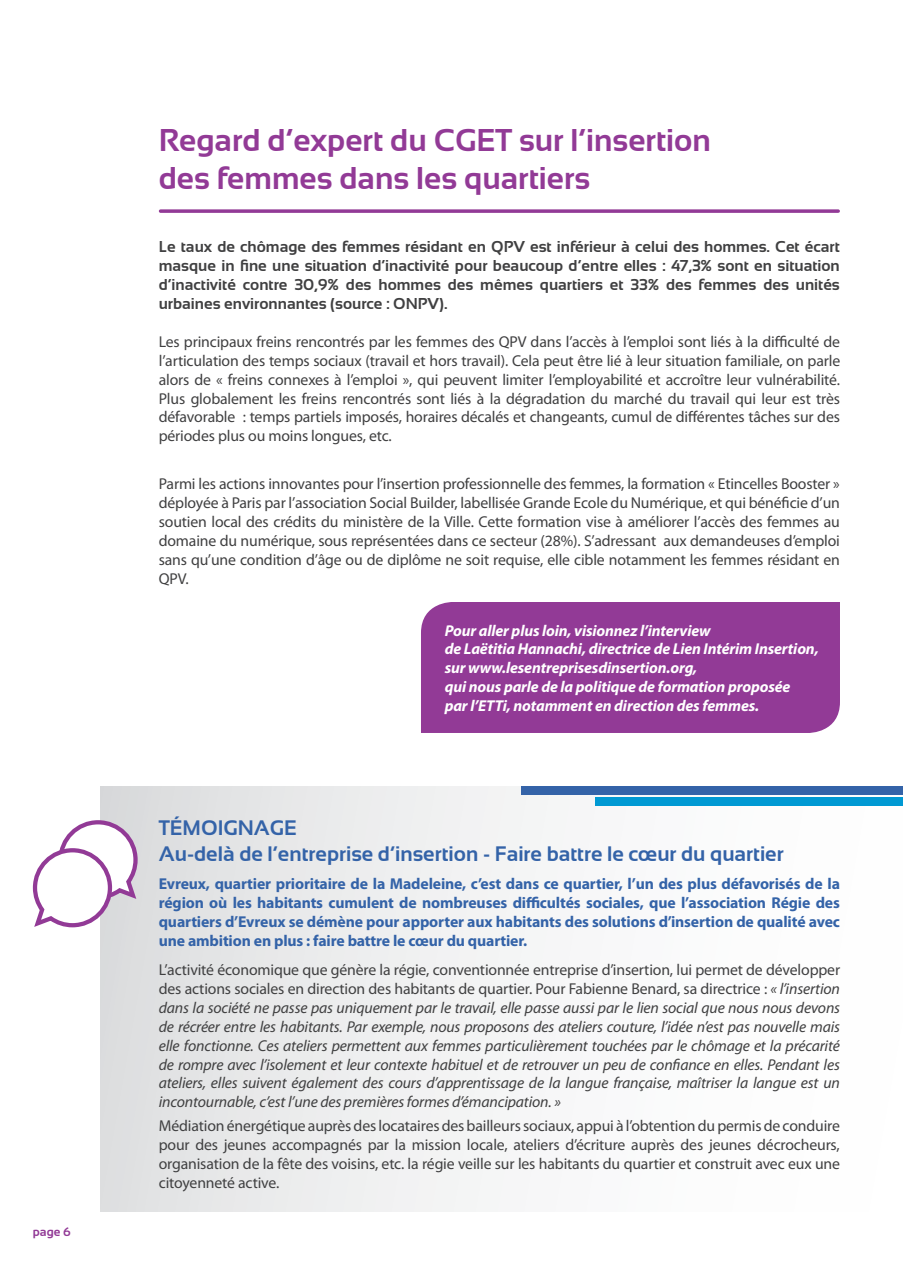
<style>
.page{position:relative;width:903px;height:1275px;background:#fff}
.page>*{position:absolute;margin:0;border:0;box-sizing:border-box;transform-origin:0 0}
.t1{font:700 31.5px/37.8px "Sansation";color:#923a96}
.t2{font:700 21px/25.2px "Sansation";color:#3463a8}
.t3{font:15.75px/18.9px "Myriad Pro";letter-spacing:-.01em;color:#404041;text-align:justify}
.t4{font:italic 15.75px/18.9px "Myriad Pro";letter-spacing:-.01em;color:#404041;text-align:justify}
.t5{font:700 15.75px/18.9px "Myriad Pro";letter-spacing:-.01em;color:#3463a8;text-align:justify}
.t6{font:700 15.75px/18.9px "Sansation";color:#404041;text-align:justify}
.t7{font:italic 700 15.75px/18.9px "Myriad Pro";letter-spacing:-.01em;color:#fff}
.t8{font:700 12.25px "Sansation";color:#923a96}
.s1{font-style:normal}
</style>
<div class="page">
<svg style="left:160px;top:209px;width:678px;height:4px;background:#9f52a2"></svg>
<div style="left:100px;top:786px;width:803px;height:426px;background:linear-gradient(to right,#e0e1e2,#fff)"></div>
<svg style="left:32px;top:818px;width:108px;height:112px"></svg>
<div style="left:596px;top:797px;width:307px;height:9px;background:#0099d3"></div>
<div style="left:521px;top:786px;width:382px;height:9px;background:#3463a8"></div>
<div style="left:421px;top:602px;width:419px;height:131px;background:#923a96"></div>
<p class="t8" style="left:33px;top:1225px;width:39px">page 6</p>
<h1 class="t1" style="left:159px;top:121px;width:554px">Regard d’expert du CGET sur l’insertion des femmes dans les quartiers</h1>
<p class="t6" style="left:159px;top:237px;width:683px">Le taux de chômage des femmes résidant en QPV est inférieur à celui des hommes. Cet écart masque in fine une situation d’inactivité pour beaucoup d’entre elles : 47,3% sont en situation d’inactivité contre 30,9% des hommes des mêmes quartiers et 33% des femmes des unités urbaines environnantes (source : ONPV).</p>
<p class="t3" style="left:159px;top:334px;width:683px">Les principaux freins rencontrés par les femmes des QPV dans l’accès à l’emploi sont liés à la difficulté de l’articulation des temps sociaux (travail et hors travail). Cela peut être lié à leur situation familiale, on parle alors de « freins connexes à l’emploi », qui peuvent limiter l’employabilité et accroître leur vulnérabilité.<br>Plus globalement les freins rencontrés sont liés à la dégradation du marché du travail qui leur est très défavorable : temps partiels imposés, horaires décalés et changeants, cumul de différentes tâches sur des périodes plus ou moins longues, etc.</p>
<p class="t3" style="left:159px;top:476px;width:683px">Parmi les actions innovantes pour l’insertion professionnelle des femmes, la formation « Etincelles Booster » déployée à Paris par l’association Social Builder, labellisée Grande Ecole du Numérique, et qui bénéficie d’un soutien local des crédits du ministère de la Ville. Cette formation vise à améliorer l’accès des femmes au domaine du numérique, sous représentées dans ce secteur (28%). S’adressant aux demandeuses d’emploi sans qu’une condition d’âge ou de diplôme ne soit requise, elle cible notamment les femmes résidant en QPV.</p>
<p class="t7" style="left:445px;top:622px;width:376px">Pour aller plus loin, visionnez l’interview<br>de Laëtitia Hannachi, directrice de Lien Intérim Insertion, sur www.lesentreprisesdinsertion.org,<br>qui nous parle de la politique de formation proposée<br>par l’ETTi, notamment en direction des femmes.</p>
<h2 class="t2" style="left:159px;top:816px;width:626px">TÉMOIGNAGE<br>Au-delà de l’entreprise d’insertion - Faire battre le cœur du quartier</h2>
<p class="t5" style="left:159px;top:876px;width:683px">Evreux, quartier prioritaire de la Madeleine, c’est dans ce quartier, l’un des plus défavorisés de la région où les habitants cumulent de nombreuses difficultés sociales, que l’association Régie des quartiers d’Evreux se démène pour apporter aux habitants des solutions d’insertion de qualité avec une ambition en plus : faire battre le cœur du quartier.</p>
<p class="t4" style="left:159px;top:962px;width:683px"><span class="s1">L’activité économique que génère la régie, conventionnée entreprise d’insertion, lui permet de développer des actions sociales en direction des habitants de quartier. Pour Fabienne Benard, sa directrice :</span> « l’insertion dans la société ne passe pas uniquement par le travail, elle passe aussi par le lien social que nous nous devons de récréer entre les habitants. Par exemple, nous proposons des ateliers couture, l’idée n’est pas nouvelle mais elle fonctionne. Ces ateliers permettent aux femmes particulièrement touchées par le chômage et la précarité de rompre avec l’isolement et leur contexte habituel et de retrouver un peu de confiance en elles. Pendant les ateliers, elles suivent également des cours d’apprentissage de la langue française, maîtriser la langue est un incontournable, c’est l’une des premières formes d’émancipation. »</p>
<p class="t3" style="left:159px;top:1118px;width:683px">Médiation énergétique auprès des locataires des bailleurs sociaux, appui à l’obtention du permis de conduire pour des jeunes accompagnés par la mission locale, ateliers d’écriture auprès des jeunes décrocheurs, organisation de la fête des voisins, etc. la régie veille sur les habitants du quartier et construit avec eux une citoyenneté active.</p>
</div>
